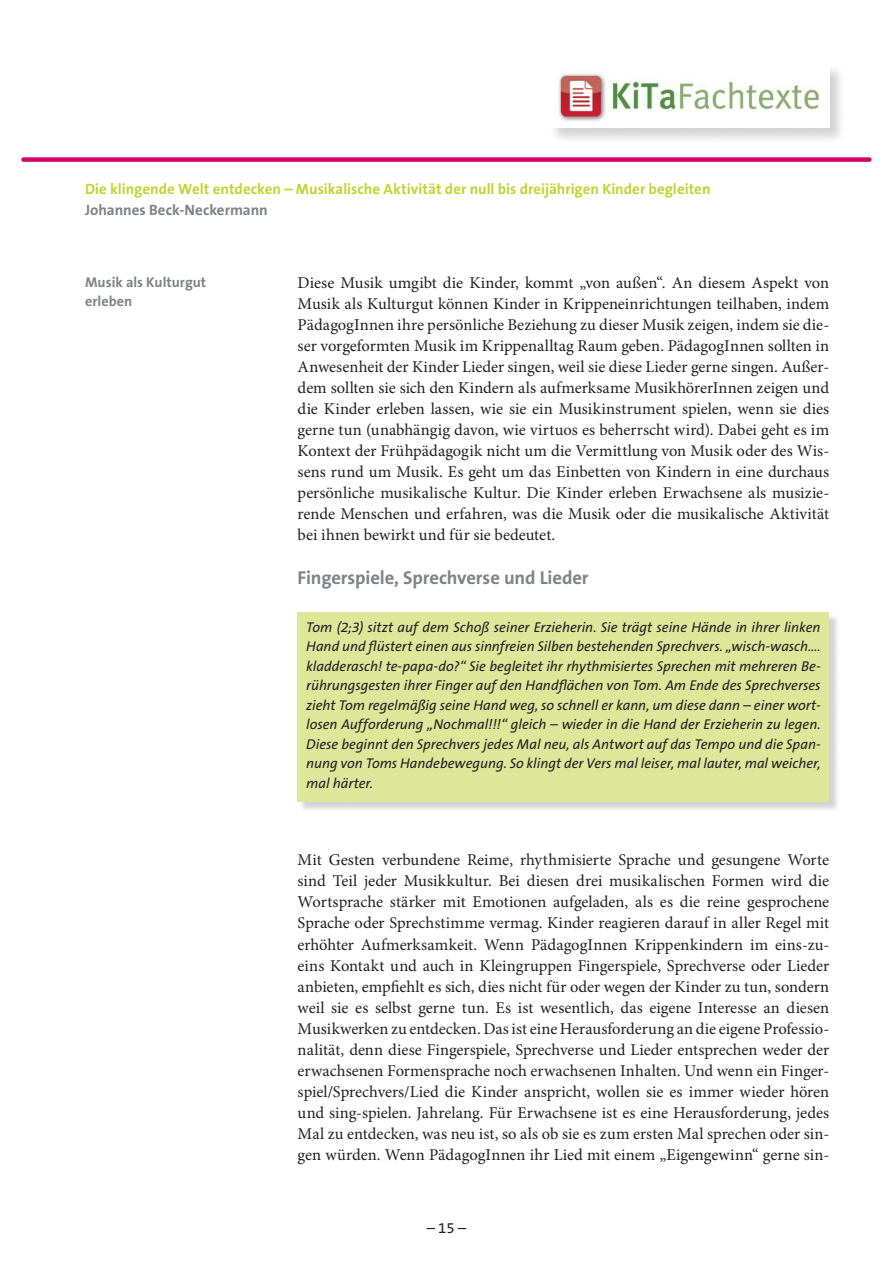
<style>
.page{position:relative;width:893px;height:1263px;background:#fff}
.page>*{position:absolute;margin:0;border:0;box-sizing:border-box;transform-origin:0 0}
.Überschrift_3{font:700 18.75px "The Sans B7";letter-spacing:-.005em;color:#808285}
.Studientext-Fließtex{font:16.5px/21px "Minion Pro";letter-spacing:.005em;color:#231f20;text-align:justify}
.t1{font:700 15px "The Sans B7";color:#bed630}
.t2{font:700 15px "The Sans B7";color:#808285}
.t3{font:15px "The Sans B5 Plain";color:#231f20}
.Farbiger_Kasten{font:italic 14.25px/19.5px "The Sans B5 Plain";color:#231f20;text-align:justify}
.t4{font:700 14.25px/19.5px "The Sans B7";letter-spacing:.005em;color:#808285}
</style>
<div class="page">
<div style="left:24px;top:157px;width:845px;height:5px;background:#d10364"></div>
<div style="left:548px;top:63px;width:298px;height:82px;background:#231f20;opacity:.2"></div>
<img style="left:549px;top:64px;width:280px;height:64px">
<div style="left:299px;top:614px;width:541px;height:198px;background:#231f20;opacity:.2"></div>
<div style="left:298px;top:612px;width:531px;height:189px;background:#dde799"></div>
<p class="t1" style="left:85px;top:181px;width:627px">Die klingende Welt entdecken – Musikalische Aktivität der null bis dreijährigen Kinder begleiten</p>
<p class="t2" style="left:85px;top:202px;width:184px">Johannes Beck-Neckermann</p>
<p class="t4" style="left:85px;top:273px;width:123px">Musik als Kulturgut erleben</p>
<p class="Studientext-Fließtex" style="left:298px;top:273px;width:533px">Diese Musik umgibt die Kinder, kommt „von außen“. An diesem Aspekt von Musik als Kulturgut können Kinder in Krippeneinrichtungen teilhaben, indem PädagogInnen ihre persönliche Beziehung zu dieser Musik zeigen, indem sie die&shy;ser vorgeformten Musik im Krippenalltag Raum geben. PädagogInnen sollten in Anwesenheit der Kinder Lieder singen, weil sie diese Lieder gerne singen. Außer&shy;dem sollten sie sich den Kindern als aufmerksame MusikhörerInnen zeigen und die Kinder erleben lassen, wie sie ein Musikinstrument spielen, wenn sie dies gerne tun (unabhängig davon, wie virtuos es beherrscht wird). Dabei geht es im Kontext der Frühpädagogik nicht um die Vermittlung von Musik oder des Wis&shy;sens rund um Musik. Es geht um das Einbetten von Kindern in eine durchaus persönliche musikalische Kultur. Die Kinder erleben Erwachsene als musizie&shy;rende Menschen und erfahren, was die Musik oder die musikalische Aktivität bei ihnen bewirkt und für sie bedeutet.</p>
<p class="Überschrift_3" style="left:298px;top:567px;width:292px">Fingerspiele, Sprechverse und Lieder</p>
<p class="Farbiger_Kasten" style="left:306px;top:617px;width:516px">Tom (2;3) sitzt auf dem Schoß seiner Erzieherin. Sie trägt seine Hände in ihrer linken Hand und flüstert einen aus sinnfreien Silben bestehenden Sprechvers. „wisch-wasch…. kladderasch! te-papa-do?“ Sie begleitet ihr rhythmisiertes Sprechen mit mehreren Be&shy;rührungsgesten ihrer Finger auf den Handflächen von Tom. Am Ende des Sprechverses zieht Tom regelmäßig seine Hand weg, so schnell er kann, um diese dann – einer wort&shy;losen Aufforderung „Nochmal!!!“ gleich – wieder in die Hand der Erzieherin zu legen.<br>Diese beginnt den Sprechvers jedes Mal neu, als Antwort auf das Tempo und die Span&shy;nung von Toms Handebewegung. So klingt der Vers mal leiser, mal lauter, mal weicher, mal härter.</p>
<p class="Studientext-Fließtex" style="left:298px;top:850px;width:533px">Mit Gesten verbundene Reime, rhythmisierte Sprache und gesungene Worte sind Teil jeder Musikkultur. Bei diesen drei musikalischen Formen wird die Wortsprache stärker mit Emotionen aufgeladen, als es die reine gesprochene Sprache oder Sprechstimme vermag. Kinder reagieren darauf in aller Regel mit erhöhter Aufmerksamkeit. Wenn PädagogInnen Krippenkindern im eins-zu&shy;eins Kontakt und auch in Kleingruppen Fingerspiele, Sprechverse oder Lieder anbieten, empfiehlt es sich, dies nicht für oder wegen der Kinder zu tun, sondern weil sie es selbst gerne tun. Es ist wesentlich, das eigene Interesse an diesen Musikwerken zu entdecken. Das ist eine Herausforderung an die eigene Professio&shy;nalität, denn diese Fingerspiele, Sprechverse und Lieder entsprechen weder der erwachsenen Formensprache noch erwachsenen Inhalten. Und wenn ein Finger&shy;spiel/Sprechvers/Lied die Kinder anspricht, wollen sie es immer wieder hören und sing-spielen. Jahrelang. Für Erwachsene ist es eine Herausforderung, jedes Mal zu entdecken, was neu ist, so als ob sie es zum ersten Mal sprechen oder sin&shy;gen würden. Wenn PädagogInnen ihr Lied mit einem „Eigengewinn“ gerne sin-</p>
<p class="t3" style="left:427px;top:1219px;width:41px">– 15 –</p>
</div>
